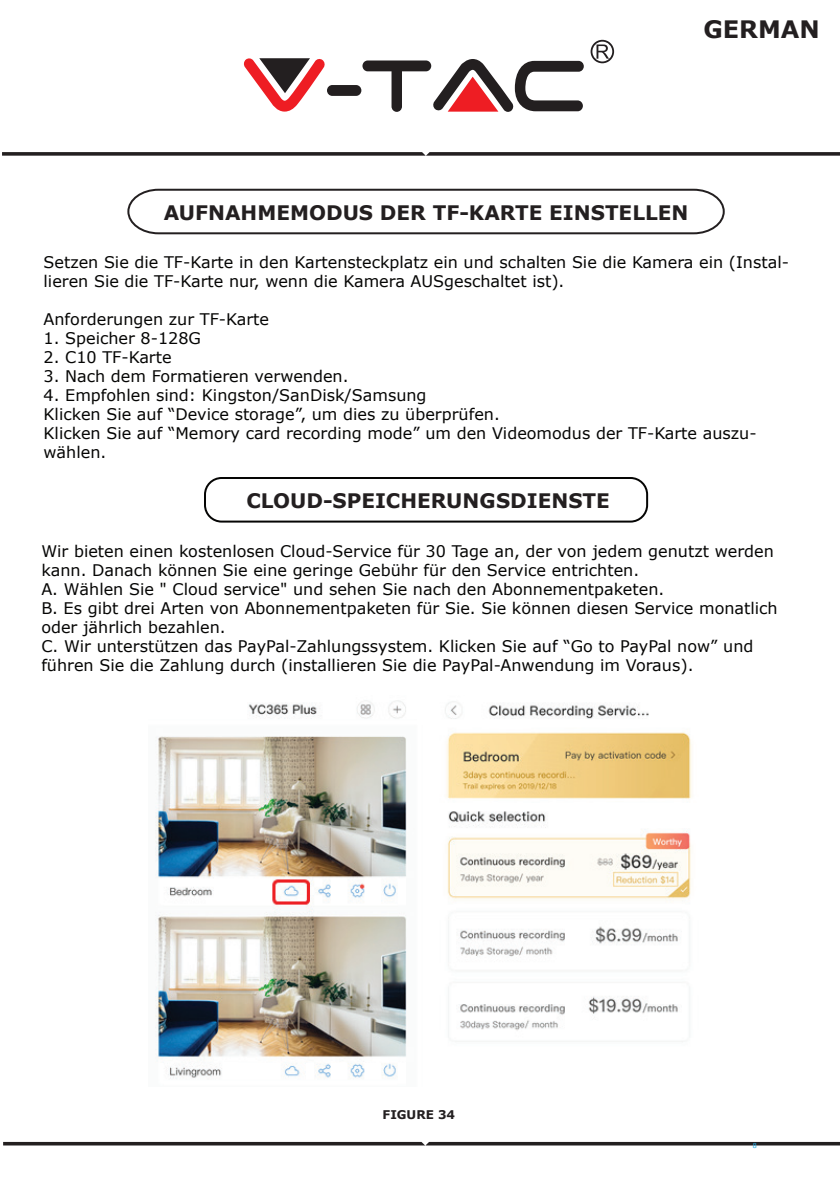
<style>
.page{position:relative;width:840px;height:1191px;background:#fff}
.page>*{position:absolute;margin:0;border:0;box-sizing:border-box;transform-origin:0 0}
.t1{font:700 24px "Verdana";color:#231f20}
.t2{font:700 20px "Verdana Pro";color:#231f20}
.t3{font:16px/19px "Verdana";color:#050504}
.t4{font:700 12px "Verdana Pro";color:#231f20}
.t5{font:8px "Calibri";color:#29abe2}
</style>
<div class="page">
<svg style="left:2px;top:152px;width:837px;height:4px;background:#3b3738"></svg>
<hr style="left:3px;top:1142px;width:836px;height:3px;background:#231f20">
<div style="left:327px;top:85px;width:34px;height:11px;background:#231f20;border-radius:5px"></div>
<div style="left:362px;top:60px;width:69px;height:11px;background:#231f20;border-radius:5px"></div>
<div style="left:391px;top:62px;width:11px;height:50px;background:#231f20;border-radius:5px"></div>
<svg style="left:243px;top:58px;width:82px;height:54px"></svg>
<svg style="left:433px;top:59px;width:150px;height:53px"></svg>
<svg style="left:590px;top:40px;width:23px;height:23px"></svg>
<svg style="left:127px;top:188px;width:598px;height:47px"></svg>
<img style="left:155px;top:700px;width:537px;height:378px">
<div style="left:204px;top:477px;width:443px;height:45px;border:2px solid #050504;border-radius:17px"></div>
<h1 class="t1" style="left:703px;top:12px;width:118px">GERMAN</h1>
<p class="t2" style="left:164px;top:199px;width:526px">AUFNAHMEMODUS DER TF-KARTE EINSTELLEN</p>
<p class="t3" style="left:44px;top:252px;width:746px">Setzen Sie die TF-Karte in den Kartensteckplatz ein und schalten Sie die Kamera ein (Instal&shy;lieren Sie die TF-Karte nur, wenn die Kamera AUSgeschaltet ist).</p>
<p class="t3" style="left:44px;top:309px;width:227px">Anforderungen zur TF-Karte</p>
<p class="t3" style="left:44px;top:328px;width:159px">1. Speicher 8-128G</p>
<p class="t3" style="left:44px;top:347px;width:129px">2. C10 TF-Karte</p>
<p class="t3" style="left:44px;top:366px;width:306px">3. Nach dem Formatieren verwenden.</p>
<p class="t3" style="left:44px;top:385px;width:714px">4. Empfohlen sind: Kingston/SanDisk/Samsung<br>Klicken Sie auf “Device storage”, um dies zu überprüfen.<br>Klicken Sie auf “Memory card recording mode” um den Videomodus der TF-Karte auszu&shy;wählen.</p>
<p class="t2" style="left:246px;top:487px;width:365px">CLOUD-SPEICHERUNGSDIENSTE</p>
<p class="t3" style="left:41px;top:541px;width:737px">Wir bieten einen kostenlosen Cloud-Service für 30 Tage an, der von jedem genutzt werden kann. Danach können Sie eine geringe Gebühr für den Service entrichten.<br>A. Wählen Sie " Cloud service" und sehen Sie nach den Abonnementpaketen.<br>B. Es gibt drei Arten von Abonnementpaketen für Sie. Sie können diesen Service monatlich oder jährlich bezahlen.<br>C. Wir unterstützen das PayPal-Zahlungssystem. Klicken Sie auf “Go to PayPal now” und führen Sie die Zahlung durch (installieren Sie die PayPal-Anwendung im Voraus).</p>
<p class="t4" style="left:382px;top:1107px;width:74px">FIGURE 34</p>
<p class="t5" style="left:752px;top:1139px;width:6px">8</p>
</div>
